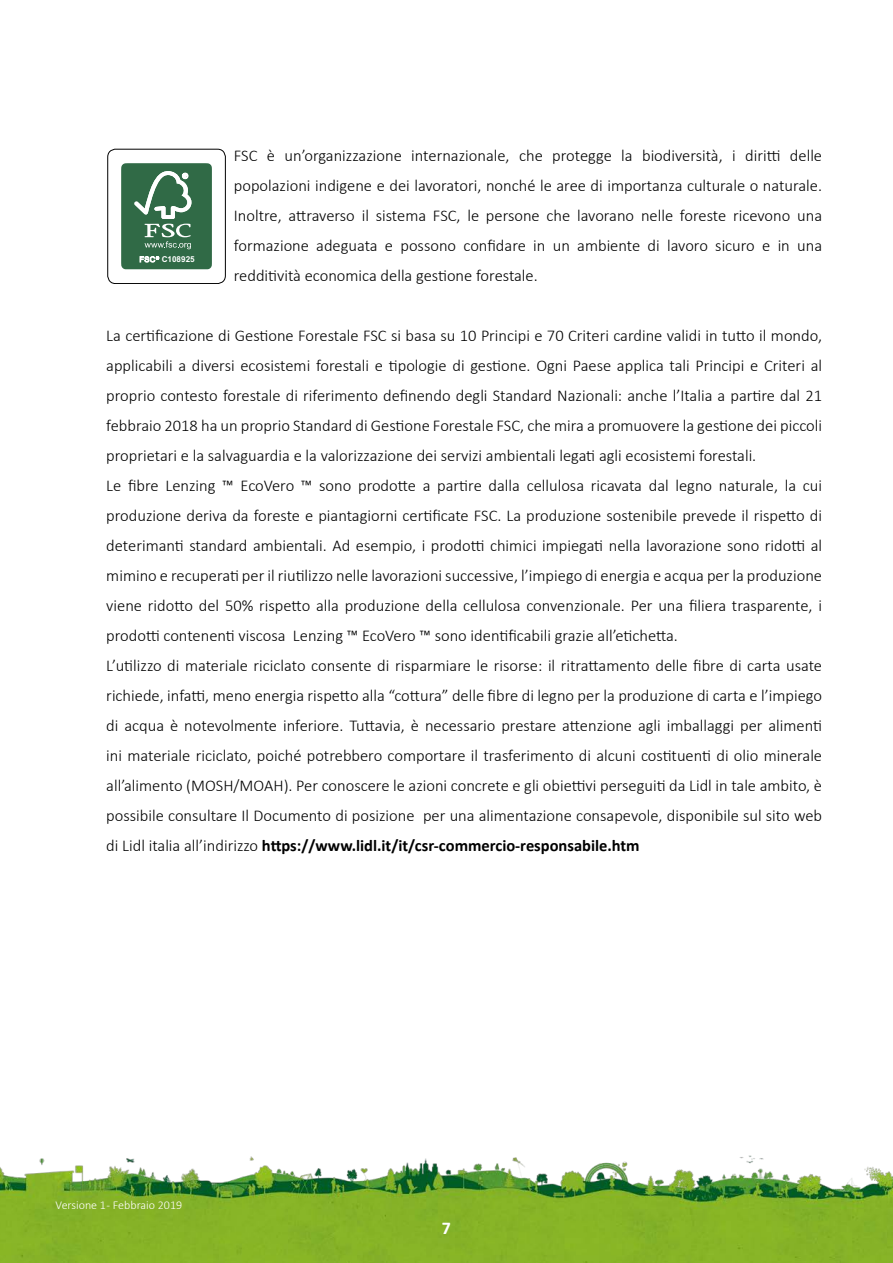
<style>
.page{position:relative;width:893px;height:1263px;background:#fff}
.page>*{position:absolute;margin:0;border:0;box-sizing:border-box;transform-origin:0 0}
.t1{font:700 18px "Calibri";color:#fff}
.t2{font:300 16.5px/30px "Calibri";color:#000;text-align:justify}
.t3{font:300 12px "Calibri";color:#fff}
.t4{font:700 8.1px "Arial";color:#fff}
.s1{font-weight:700}
</style>
<div class="page">
<img style="left:0;top:1155px;width:893px;height:108px">
<div style="left:107px;top:149px;width:119px;height:135px;border:1px solid #000;border-radius:8px"></div>
<div style="left:121px;top:163px;width:91px;height:106px;background:#306a46;border-radius:5px"></div>
<div style="left:122px;top:164px;width:89px;height:105px;border:1px solid #306a46;border-radius:6px"></div>
<svg style="left:134px;top:171px;width:57px;height:78px"></svg>
<svg style="left:140px;top:256px;width:19px;height:6px"></svg>
<p class="t4" style="left:162px;top:254px;width:35px">C108925</p>
<p class="t2" style="left:234px;top:141px;width:590px">FSC è un’organizzazione internazionale, che protegge la biodiversità, i diritti delle popolazioni indigene e dei lavoratori, nonché le aree di importanza culturale o naturale.<br>Inoltre, attraverso il sistema FSC, le persone che lavorano nelle foreste ricevono una formazione adeguata e possono confidare in un ambiente di lavoro sicuro e in una redditività economica della gestione forestale.</p>
<p class="t2" style="left:106px;top:321px;width:717px;text-align:left">La certificazione di Gestione Forestale FSC si basa su 10 Principi e 70 Criteri cardine validi in tutto il mondo, applicabili a diversi ecosistemi forestali e tipologie di gestione. Ogni Paese applica tali Principi e Criteri al proprio contesto forestale di riferimento definendo degli Standard Nazionali: anche l’Italia a partire dal 21 febbraio 2018 ha un proprio Standard di Gestione Forestale FSC, che mira a promuovere la gestione dei piccoli proprietari e la salvaguardia e la valorizzazione dei servizi ambientali legati agli ecosistemi forestali.<br>Le fibre Lenzing ™ EcoVero ™ sono prodotte a partire dalla cellulosa ricavata dal legno naturale, la cui produzione deriva da foreste e piantagiorni certificate FSC. La produzione sostenibile prevede il rispetto di deterimanti standard ambientali. Ad esempio, i prodotti chimici impiegati nella lavorazione sono ridotti al mimino e recuperati per il riutilizzo nelle lavorazioni successive, l’impiego di energia e acqua per la produzione viene ridotto del 50% rispetto alla produzione della cellulosa convenzionale. Per una filiera trasparente, i prodotti contenenti viscosa Lenzing ™ EcoVero ™ sono identificabili grazie all’etichetta.<br>L’utilizzo di materiale riciclato consente di risparmiare le risorse: il ritrattamento delle fibre di carta usate richiede, infatti, meno energia rispetto alla “cottura” delle fibre di legno per la produzione di carta e l’impiego di acqua è notevolmente inferiore. Tuttavia, è necessario prestare attenzione agli imballaggi per alimenti ini materiale riciclato, poiché potrebbero comportare il trasferimento di alcuni costituenti di olio minerale all’alimento (MOSH/MOAH). Per conoscere le azioni concrete e gli obiettivi perseguiti da Lidl in tale ambito, è possibile consultare Il Documento di posizione per una alimentazione consapevole, disponibile sul sito web di Lidl italia all’indirizzo <span class="s1">https://www.lidl.it/it/csr-commercio-responsabile.htm</span></p>
<p class="t3" style="left:56px;top:1197px;width:128px">Versione 1 - Febbraio 2019</p>
<p class="t1" style="left:442px;top:1217px;width:11px">7</p>
</div>
